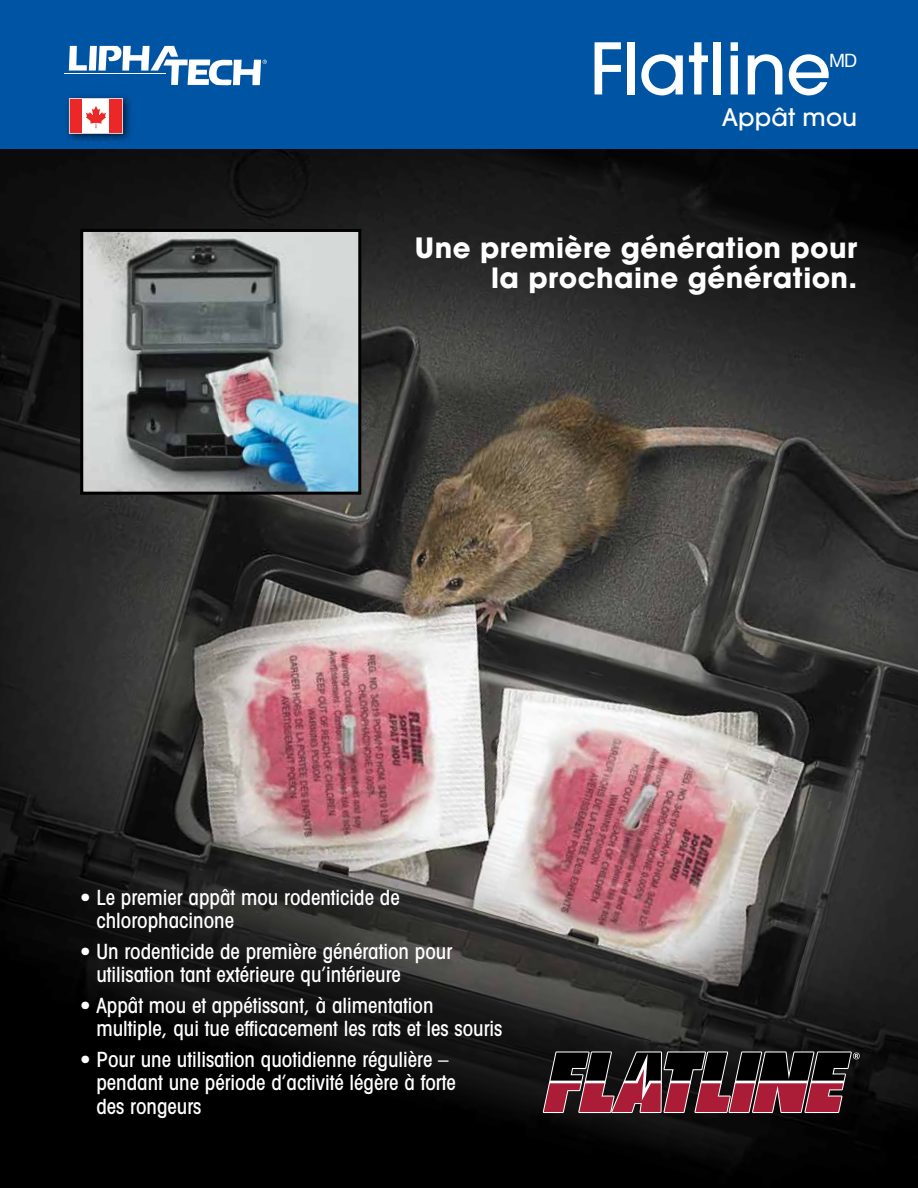
<style>
.page{position:relative;width:918px;height:1188px;background:#fff}
.page>*{position:absolute;margin:0;border:0;box-sizing:border-box;transform-origin:0 0}
.t1{font:500 70.5px "ITC Avant Garde Pro";letter-spacing:.005em;color:#fff}
.t2{font:700 27.75px/30px "ITC Avant Garde Pro";letter-spacing:.015em;color:#fff;text-align:right}
.t3{font:500 24px "ITC Avant Garde Pro";letter-spacing:.005em;color:#fff}
.t4{font:500 condensed 21px/23.2px "Avant Garde";color:#fff}
.t5{font:18.3px "Helvetica Neue";color:#fff}
</style>
<div class="page">
<img style="left:0;top:148px;width:918px;height:1040px">
<div style="left:0;top:0;width:918px;height:148px;background:#0054a4"></div>
<img style="left:84px;top:233px;width:273px;height:258px">
<div style="left:80px;top:229px;width:281px;height:266px;border:3px solid #000"></div>
<svg style="left:542px;top:1051px;width:318px;height:63px;background:#5a2d35"></svg>
<div style="left:64px;top:93px;width:69px;height:50px;background:#000;opacity:.66"></div>
<div style="left:109px;top:98px;width:14px;height:35px;background:#ec2727"></div>
<div style="left:69px;top:98px;width:14px;height:35px;background:#ec2727"></div>
<div style="left:83px;top:98px;width:26px;height:35px;background:#fff"></div>
<svg style="left:86px;top:106px;width:20px;height:22px"></svg>
<div style="left:69px;top:98px;width:54px;height:35px;border:1px solid #d3d4d4"></div>
<hr style="left:64px;top:73px;width:102px;height:1px;background:#fff">
<svg style="left:69px;top:46px;width:198px;height:40px"></svg>
<h1 class="t1" style="left:590px;top:24px;width:243px">Flatline</h1>
<p class="t5" style="left:829px;top:48px;width:30px">MD</p>
<p class="t3" style="left:722px;top:102px;width:137px">Appât mou</p>
<h2 class="t2" style="left:415px;top:233px;width:444px">Une première génération pour la prochaine génération.</h2>
<p class="t4" style="left:96px;top:886px;width:305px;text-indent:-16px">• Le premier appât mou rodenticide de chlorophacinone</p>
<p class="t4" style="left:96px;top:940px;width:357px;text-indent:-16px">• Un rodenticide de première génération pour utilisation tant extérieure qu’intérieure</p>
<p class="t4" style="left:96px;top:994px;width:407px;text-indent:-16px">• Appât mou et appétissant, à alimentation multiple, qui tue efficacement les rats et les souris</p>
<p class="t4" style="left:96px;top:1048px;width:361px;text-indent:-16px">• Pour une utilisation quotidienne régulière – pendant une période d’activité légère à forte des rongeurs</p>
</div>
